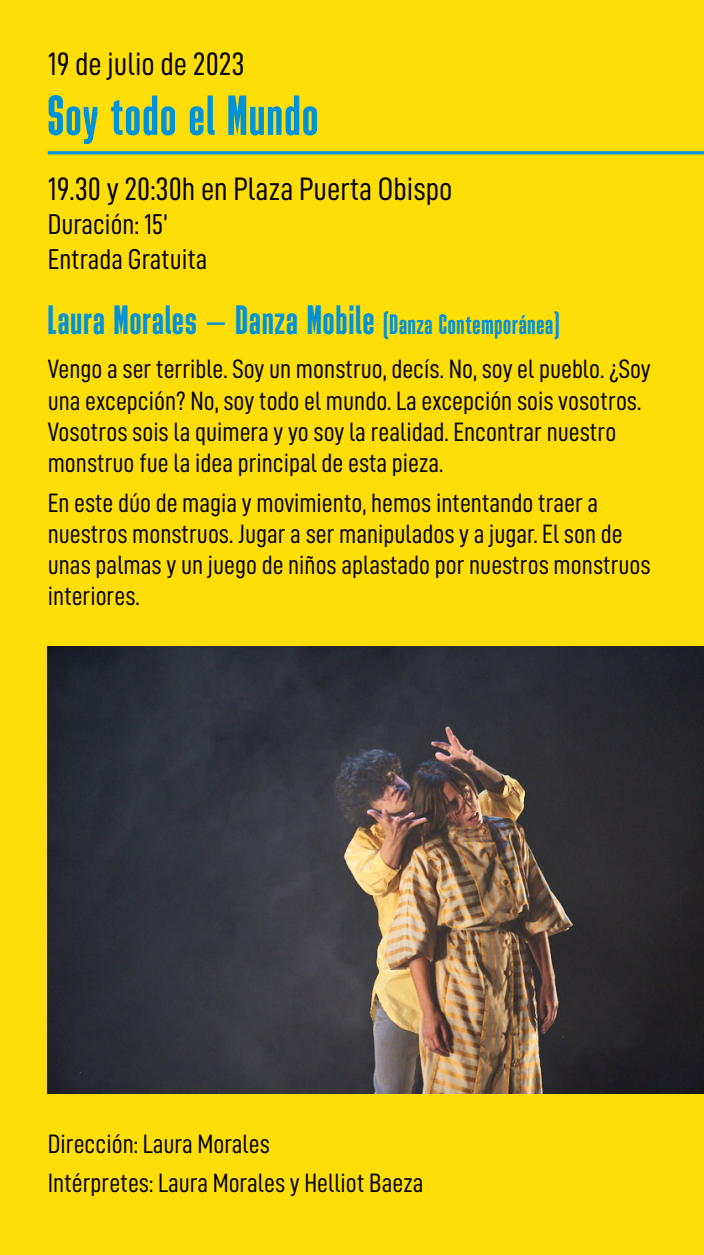
<style>
.page{position:relative;width:704px;height:1255px;background:#fff}
.page>*{position:absolute;margin:0;border:0;box-sizing:border-box;transform-origin:0 0}
.t1{font:56.25px "Bulevar";letter-spacing:.03em;color:#0092d8}
.t2{font:40.94px "Bulevar";letter-spacing:.03em;color:#0092d8}
.t3{font:32.5px "D DIN Condensed";color:#000}
.t4{font:28.75px/34.5px "D DIN Condensed";color:#000}
.t5{font:26.62px/31.2px "D DIN Condensed";color:#000}
.s1{font-family:"Myriad Pro"}
.s2{font-size:28.12px}
</style>
<div class="page">
<div style="left:0;top:0;width:703px;height:1255px;background:#ffde08"></div>
<hr style="left:48px;top:151px;width:655px;height:3px;background:#0092d8">
<img style="left:48px;top:647px;width:655px;height:447px">
<p class="t3" style="left:48px;top:46px;width:198px">19 de julio de 2023</p>
<h1 class="t1" style="left:48px;top:84px;width:272px">Soy todo el Mundo</h1>
<p class="t3" style="left:48px;top:171px;width:406px">19.30 y 20:30h en Plaza Puerta Obispo</p>
<p class="t4" style="left:48px;top:207px;width:161px">Duración: 15’<br>Entrada Gratuita</p>
<h2 class="t2" style="left:48px;top:297px;width:512px">Laura Morales <span class="s1">–</span> Danza Mobile <span class="s2">(Danza Contemporánea)</span></h2>
<p class="t5" style="left:48px;top:353px;width:604px">Vengo a ser terrible. Soy un monstruo, decís. No, soy el pueblo. ¿Soy una excepción? No, soy todo el mundo. La excepción sois vosotros.<br>Vosotros sois la quimera y yo soy la realidad. Encontrar nuestro monstruo fue la idea principal de esta pieza.</p>
<p class="t5" style="left:48px;top:486px;width:604px">En este dúo de magia y movimiento, hemos intentando traer a nuestros monstruos. Jugar a ser manipulados y a jugar. El son de unas palmas y un juego de niños aplastado por nuestros monstruos interiores.</p>
<p class="t5" style="left:48px;top:1124px;width:377px;line-height:39.4px">Dirección: Laura Morales<br>Intérpretes: Laura Morales y Helliot Baeza</p>
</div>
